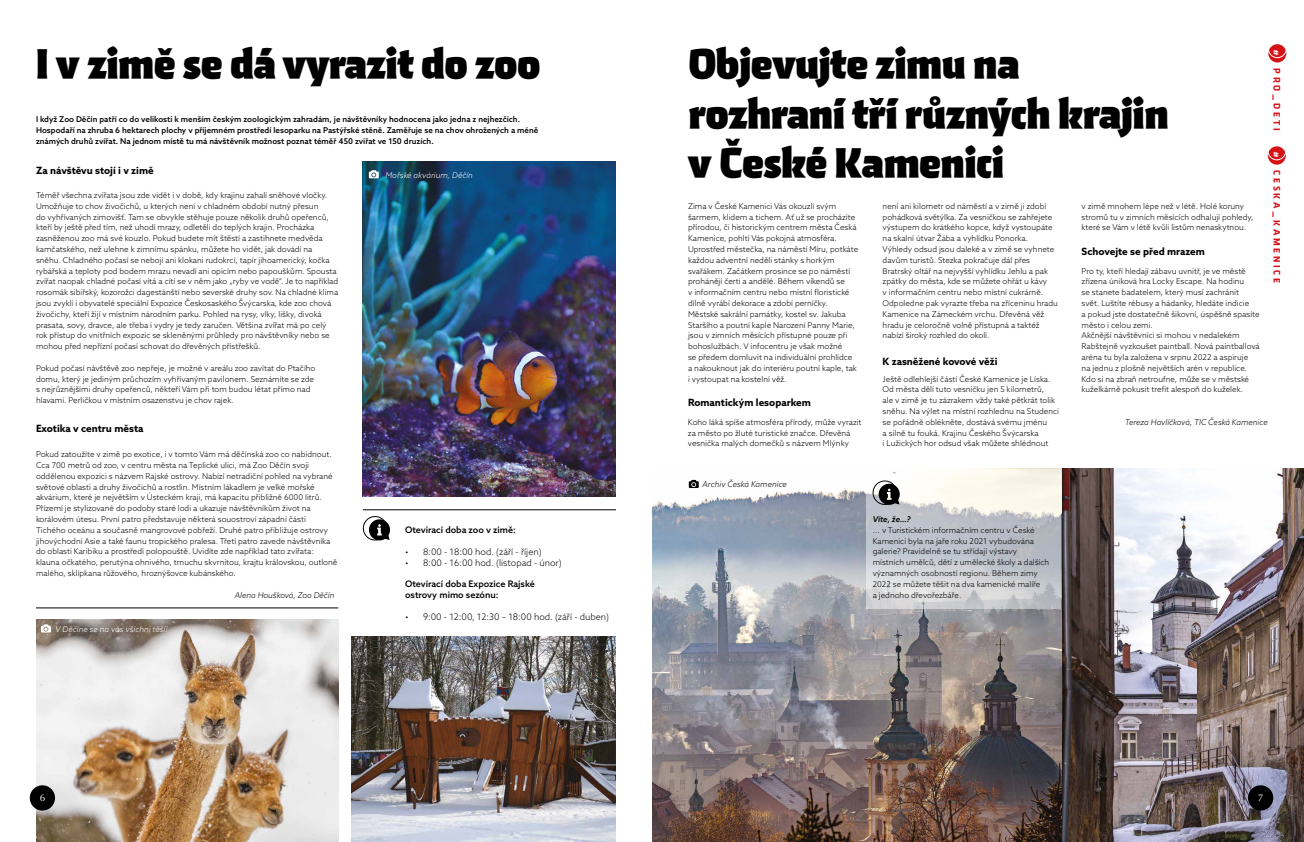
<style>
.page{position:relative;width:1304px;height:842px;background:#fff}
.page>*{position:absolute;margin:0;border:0;box-sizing:border-box;transform-origin:0 0}
.t1{font:900 41px/49.2px "Skog Sans";color:#000}
.t2{font:700 10px "Azo Sans";color:#000}
.t3{font:10px "Classico URW";color:#fff}
.t4{font:300 9px "Azo Sans";color:#000}
.t5{font:500 9px/10.8px "Azo Sans";color:#000}
.t6{font:700 9px "Skog Sans";letter-spacing:.3em;color:#d51317}
.t7{font:700 9px "Skog Sans";color:#fff}
.t8{font:300 8px/10.8px "Azo Sans";color:#000}
.t9{font:500 8px/10.8px "Azo Sans";color:#000}
.t10{font:italic 300 8px "Azo Sans";color:#000}
.t11{font:italic 300 8px "Azo Sans";color:#fff}
.t12{font:italic 500 8px "Azo Sans";letter-spacing:-.005em;color:#000}
</style>
<div class="page">
<img style="left:653px;top:469px;width:651px;height:373px">
<svg style="left:866px;top:469px;width:195px;height:139px;background:#d3d4d7"></svg>
<img style="left:363px;top:162px;width:253px;height:335px">
<img style="left:36px;top:619px;width:302px;height:223px">
<img style="left:351px;top:636px;width:265px;height:206px">
<svg style="left:29px;top:783px;width:28px;height:29px"></svg>
<svg style="left:1246px;top:783px;width:29px;height:29px"></svg>
<svg style="left:1268px;top:44px;width:18px;height:19px"></svg>
<div style="left:1268px;top:39px;width:19px;height:19px;border:1px solid #fff;border-radius:50%"></div>
<svg style="left:1268px;top:146px;width:18px;height:19px"></svg>
<div style="left:1267px;top:141px;width:19px;height:19px;border:1px solid #fff;border-radius:50%"></div>
<hr style="left:363px;top:509px;width:253px;height:1px;background:#000">
<hr style="left:36px;top:607px;width:302px;height:1px;background:#000">
<svg style="left:871px;top:479px;width:29px;height:27px"></svg>
<svg style="left:369px;top:170px;width:10px;height:8px"></svg>
<svg style="left:689px;top:480px;width:10px;height:8px"></svg>
<svg style="left:362px;top:516px;width:28px;height:25px"></svg>
<svg style="left:41px;top:624px;width:10px;height:8px"></svg>
<h1 class="t1" style="left:36px;top:38px;width:506px">I v zimě se dá vyrazit do zoo</h1>
<p class="t9" style="left:36px;top:114px;width:504px">I když Zoo Děčín patří co do velikosti k menším českým zoologickým zahradám, je návštěvníky hodnocena jako jedna z nejhezčích.<br>Hospodaří na zhruba 6 hektarech plochy v příjemném prostředí lesoparku na Pastýřské stěně. Zaměřuje se na chov ohrožených a méně známých druhů zvířat. Na jednom místě tu má návštěvník možnost poznat téměř 450 zvířat ve 150 druzích.</p>
<p class="t2" style="left:36px;top:163px;width:119px">Za návštěvu stojí i v zimě</p>
<p class="t8" style="left:36px;top:190px;width:304px">Téměř všechna zvířata jsou zde vidět i v době, kdy krajinu zahalí sněhové vločky.<br>Umožňuje to chov živočichů, u kterých není v chladném období nutný přesun<br>do vyhřívaných zimovišť. Tam se obvykle stěhuje pouze několik druhů opeřenců, kteří by ještě před tím, než uhodí mrazy, odletěli do teplých krajin. Procházka zasněženou zoo má své kouzlo. Pokud budete mít štěstí a zastihnete medvěda kamčatského, než ulehne k zimnímu spánku, můžete ho vidět, jak dovádí na sněhu. Chladného počasí se nebojí ani klokani rudokrcí, tapír jihoamerický, kočka rybářská a teploty pod bodem mrazu nevadí ani opicím nebo papouškům. Spousta zvířat naopak chladné počasí vítá a cítí se v něm jako „ryby ve vodě“. Je to například rosomák sibiřský, kozorožci dagestánští nebo severské druhy sov. Na chladné klima jsou zvyklí i obyvatelé speciální Expozice Českosaského Švýcarska, kde zoo chová živočichy, kteří žijí v místním národním parku. Pohled na rysy, vlky, lišky, divoká prasata, sovy, dravce, ale třeba i vydry je tedy zaručen. Většina zvířat má po celý rok přístup do vnitřních expozic se skleněnými průhledy pro návštěvníky nebo se mohou před nepřízní počasí schovat do dřevěných přístřešků.</p>
<p class="t8" style="left:36px;top:362px;width:281px">Pokud počasí návštěvě zoo nepřeje, je možné v areálu zoo zavítat do Ptačího domu, který je jediným průchozím vyhřívaným pavilonem. Seznámíte se zde s nejrůznějšími druhy opeřenců, někteří Vám při tom budou létat přímo nad hlavami. Perličkou v místním osazenstvu je chov rajek.</p>
<p class="t2" style="left:36px;top:422px;width:109px">Exotika v centru města</p>
<p class="t8" style="left:36px;top:449px;width:303px">Pokud zatoužíte v zimě po exotice, i v tomto Vám má děčínská zoo co nabídnout.<br>Cca 700 metrů od zoo, v centru města na Teplické ulici, má Zoo Děčín svoji oddělenou expozici s názvem Rajské ostrovy. Nabízí netradiční pohled na vybrané světové oblasti a druhy živočichů a rostlin. Místním lákadlem je velké mořské akvárium, které je největším v Ústeckém kraji, má kapacitu přibližně 6000 litrů.<br>Přízemí je stylizované do podoby staré lodi a ukazuje návštěvníkům život na korálovém útesu. První patro představuje některá souostroví západní části Tichého oceánu a současně mangrovové pobřeží. Druhé patro přibližuje ostrovy jihovýchodní Asie a také faunu tropického pralesa. Třetí patro zavede návštěvníka do oblasti Karibiku a prostředí polopouště. Uvidíte zde například tato zvířata: klauna očkatého, perutýna ohnivého, trnuchu skvrnitou, krajtu královskou, outloně malého, sklípkana růžového, hroznýšovce kubánského.</p>
<p class="t11" style="left:56px;top:623px;width:114px">V Děčíne se na vás všichni těší!</p>
<p class="t10" style="left:235px;top:590px;width:101px">Alena Houšková, Zoo Děčín</p>
<p class="t11" style="left:386px;top:170px;width:89px">Mořské akvárium, Děčín</p>
<p class="t5" style="left:405px;top:525px;width:112px">Otevírací doba zoo v zimě:</p>
<p class="t4" style="left:405px;top:546px;width:138px">• 8:00 - 18:00 hod. (září - říjen)</p>
<p class="t4" style="left:405px;top:557px;width:158px">• 8:00 - 16:00 hod. (listopad - únor)</p>
<p class="t5" style="left:405px;top:579px;width:131px">Otevírací doba Expozice Rajské ostrovy mimo sezónu:</p>
<p class="t4" style="left:405px;top:611px;width:206px">• 9:00 - 12:00, 12:30 – 18:00 hod. (září - duben)</p>
<h1 class="t1" style="left:689px;top:38px;width:481px">Objevujte zimu na rozhraní tří různých krajin v České Kamenici</h1>
<p class="t7" style="left:1284px;top:49px;width:9px;rotate:90deg">#</p>
<p class="t6" style="left:1284px;top:68px;width:63px;rotate:90deg">PRO_DETI</p>
<p class="t7" style="left:1284px;top:151px;width:9px;rotate:90deg">#</p>
<p class="t6" style="left:1284px;top:170px;width:114px;rotate:90deg">CESKA_KAMENICE</p>
<p class="t8" style="left:688px;top:200px;width:172px">Zima v České Kamenici Vás okouzlí svým šarmem, klidem a tichem. Ať už se procházíte přírodou, či historickým centrem města Česká Kamenice, pohltí Vás pokojná atmosféra.<br>Uprostřed městečka, na náměstí Míru, potkáte každou adventní neděli stánky s horkým svařákem. Začátkem prosince se po náměstí prohánějí čerti a andělé. Během víkendů se<br>v informačním centru nebo místní floristické dílně vyrábí dekorace a zdobí perníčky.<br>Městské sakrální památky, kostel sv. Jakuba Staršího a poutní kaple Narození Panny Marie, jsou v zimních měsících přístupné pouze při bohoslužbách. V infocentru je však možné<br>se předem domluvit na individuální prohlídce a nakouknout jak do interiéru poutní kaple, tak i vystoupat na kostelní věž.</p>
<p class="t8" style="left:883px;top:200px;width:177px">není ani kilometr od náměstí a v zimě ji zdobí pohádková světýlka. Za vesničkou se zahřejete výstupem do krátkého kopce, když vystoupáte na skalní útvar Žába a vyhlídku Ponorka.<br>Výhledy odsud jsou daleké a v zimě se vyhnete davům turistů. Stezka pokračuje dál přes Bratrský oltář na nejvyšší vyhlídku Jehlu a pak zpátky do města, kde se můžete ohřát u kávy<br>v informačním centru nebo místní cukrárně.<br>Odpoledne pak vyrazte třeba na zříceninu hradu Kamenice na Zámeckém vrchu. Dřevěná věž hradu je celoročně volně přístupná a taktéž nabízí široký rozhled do okolí.</p>
<p class="t8" style="left:1082px;top:200px;width:173px">v zimě mnohem lépe než v létě. Holé koruny stromů tu v zimních měsících odhalují pohledy, které se Vám v létě kvůli listům nenaskytnou.</p>
<p class="t2" style="left:1082px;top:245px;width:125px">Schovejte se před mrazem</p>
<p class="t8" style="left:1082px;top:265px;width:180px">Pro ty, kteří hledají zábavu uvnitř, je ve městě zřízena úniková hra Locky Escape. Na hodinu<br>se stanete badatelem, který musí zachránit<br>svět. Luštíte rébusy a hádanky, hledáte indicie<br>a pokud jste dostatečně šikovní, úspěšně spasíte město i celou zemi.<br>Akčnější návštěvníci si mohou v nedalekém Rabštejně vyzkoušet paintball. Nová paintballová aréna tu byla založena v srpnu 2022 a aspiruje<br>na jednu z plošně největších arén v republice.<br>Kdo si na zbraň netroufne, může se v městské kuželkárně pokusit trefit alespoň do kuželek.</p>
<p class="t2" style="left:883px;top:354px;width:116px">K zasněžené kovové věži</p>
<p class="t8" style="left:883px;top:373px;width:178px">Ještě odlehlejší částí České Kamenice je Líska.<br>Od města dělí tuto vesničku jen 5 kilometrů,<br>ale v zimě je tu zázrakem vždy také pětkrát tolik sněhu. Na výlet na místní rozhlednu na Studenci se pořádně oblékněte, dostává svému jménu<br>a silně tu fouká. Krajinu Českého Švýcarska<br>i Lužických hor odsud však můžete shlédnout</p>
<p class="t2" style="left:688px;top:396px;width:124px">Romantickým lesoparkem</p>
<p class="t10" style="left:1125px;top:417px;width:145px">Tereza Havlíčková, TIC Česká Kamenice</p>
<p class="t8" style="left:688px;top:416px;width:175px">Koho láká spíše atmosféra přírody, může vyrazit za město po žluté turistické značce. Dřevěná vesnička malých domečků s názvem Mlýnky</p>
<p class="t10" style="left:703px;top:479px;width:86px">Archiv Česká Kamenice</p>
<p class="t12" style="left:873px;top:514px;width:39px">Víte, že…?</p>
<p class="t8" style="left:873px;top:524px;width:178px">... v Turistickém informačním centru v České Kamenici byla na jaře roku 2021 vybudována galerie? Pravidelně se tu střídají výstavy místních umělců, dětí z umělecké školy a dalších významných osobností regionu. Během zimy 2022 se můžete těšit na dva kamenické malíře<br>a jednoho dřevořezbáře.</p>
<p class="t3" style="left:40px;top:790px;width:7px">6</p>
<p class="t3" style="left:1258px;top:790px;width:7px">7</p>
</div>
